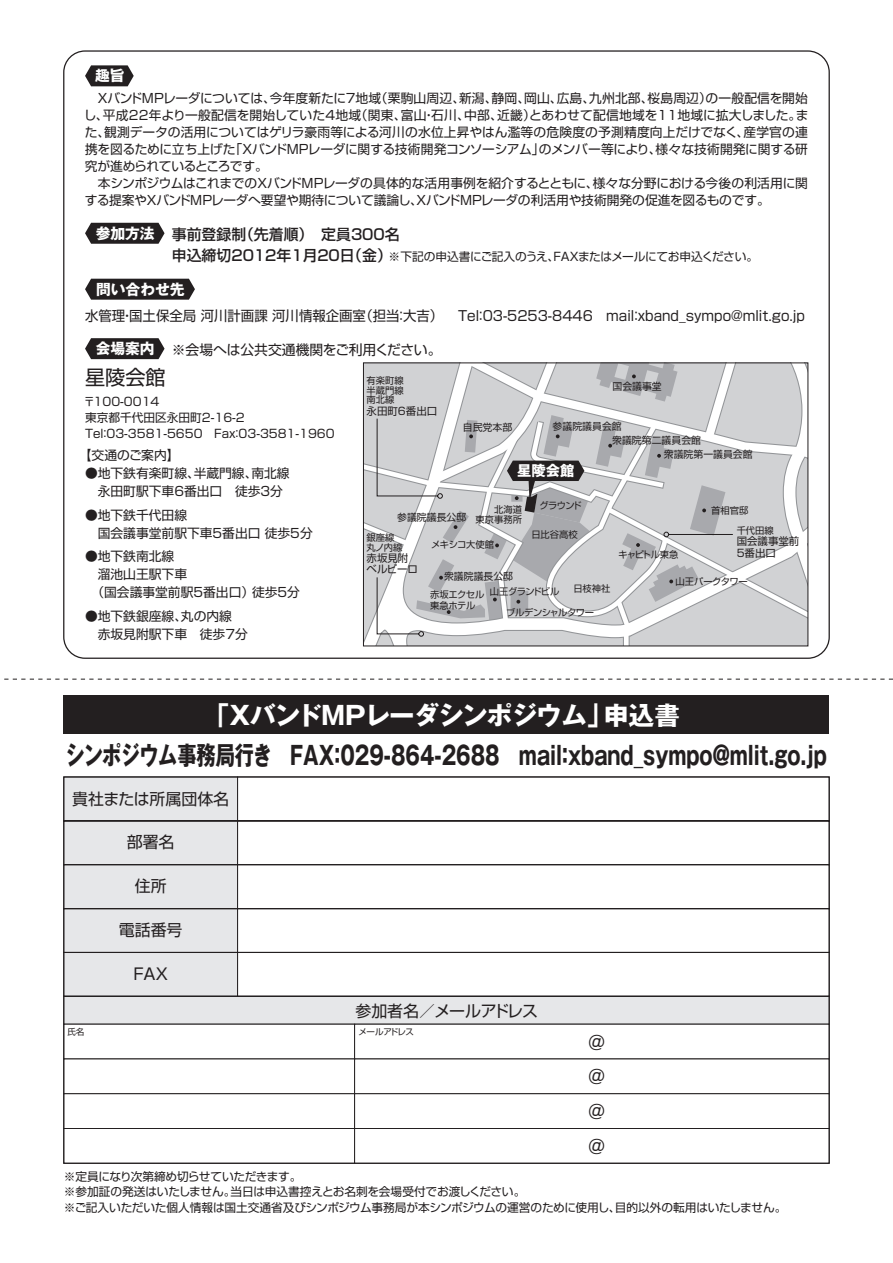
<style>
.page{position:relative;width:893px;height:1263px;background:#fff}
.page>*{position:absolute;margin:0;border:0;box-sizing:border-box;transform-origin:0 0}
.t1{font:25.5px "Gothic MB101 Pro Bold 90 pv RKSJ H";color:#231f20;scale:.75 1}
.t2{font:25.5px "Gothic MB101 Pro Bold 90 pv RKSJ H";letter-spacing:-.035em;color:#fff}
.t3{font:20.25px "Shin Go Pro Regular 90 pv RKSJ H";color:#231f20}
.t4{font:19.2px/34.8px "Shin Go Pro Regular 90 pv RKSJ H";color:#231f20;text-align:justify}
.t5{font:15.9px "Shin Go Pro Regular 90 pv RKSJ H";color:#231f20}
.t6{font:15.9px "Shin Go Pro Regular 90 pv RKSJ H";letter-spacing:-.02em;color:#231f20}
.t7{font:14.85px "Shin Go Pro Medium 90 pv RKSJ H";color:#231f20}
.t8{font:14.7px "Gothic MB101 Pro Bold 90 pv RKSJ H";color:#fff}
.t9{font:14.4px "Gothic MB101 Pro Bold 90 pv RKSJ H";color:#fff}
.t10{font:13.8px "Shin Go Pro Regular 90 pv RKSJ H";color:#231f20}
.t11{font:12.75px/18.1px "Shin Go Pro Regular 90 pv RKSJ H";color:#231f20}
.t12{font:12.75px/17px "Shin Go Pro Regular 90 pv RKSJ H";letter-spacing:-.02em;color:#231f20}
.t13{font:12.75px/17px "Shin Go Pro Regular 90 pv RKSJ H";letter-spacing:-.025em;color:#231f20}
.t14{font:12.75px "Shin Go Pro Regular 90 pv RKSJ H";letter-spacing:-.03em;color:#231f20}
.t15{font:12.75px "Shin Go Pro Regular 90 pv RKSJ H";letter-spacing:.02em;color:#231f20}
.t16{font:11.7px/15.9px "Shin Go Pro Regular 90 pv RKSJ H";letter-spacing:-.01em;color:#231f20}
.t17{font:11.7px "Shin Go Pro Regular 90 pv RKSJ H";letter-spacing:-.03em;color:#231f20}
.t18{font:10.5px/11.6px "Shin Go Pro Regular 90 pv RKSJ H";color:#231f20}
.t19{font:9.9px/14.5px "Shin Go Pro Regular 90 pv RKSJ H";color:#231f20}
.t20{font:9.3px/9.9px "Shin Go Pro Regular 90 pv RKSJ H";letter-spacing:-.015em;color:#231f20}
.t21{font:9.3px "Shin Go Pro Regular 90 pv RKSJ H";letter-spacing:-.035em;color:#231f20}
.t22{font:9.3px "Shin Go Pro Regular 90 pv RKSJ H";letter-spacing:-.05em;color:#231f20}
.t23{font:9.3px "Shin Go Pro Regular 90 pv RKSJ H";letter-spacing:-.055em;color:#231f20}
.t24{font:9.3px "Shin Go Pro Regular 90 pv RKSJ H";letter-spacing:-.08em;color:#231f20}
.t25{font:8.55px "Shin Go Pro Regular 90 pv RKSJ H";letter-spacing:-.065em;color:#231f20}
.s1{font-family:"Shin Go Pro Regular 90 pv RKSJ H";font-size:11.7px}
</style>
<div class="page">
<div style="left:64px;top:696px;width:765px;height:38px;background:#231f20"></div>
<svg style="left:85px;top:65px;width:49px;height:21px"></svg>
<svg style="left:85px;top:279px;width:110px;height:21px;background:#322e2f"></svg>
<svg style="left:85px;top:338px;width:80px;height:21px;background:#363233"></svg>
<svg style="left:365px;top:365px;width:441px;height:279px"></svg>
<svg style="left:85px;top:223px;width:80px;height:21px;background:#373334"></svg>
<svg style="left:4px;top:679px;width:889px;height:1px"></svg>
<svg style="left:63px;top:776px;width:767px;height:88px"></svg>
<svg style="left:63px;top:864px;width:767px;height:132px"></svg>
<div style="left:64px;top:996px;width:765px;height:28px;background:#e6e7e9"></div>
<div style="left:64px;top:1024px;width:291px;height:35px;background:#fff;border:1px solid #231f20"></div>
<div style="left:354px;top:1024px;width:475px;height:35px;background:#fff;border:1px solid #231f20"></div>
<div style="left:64px;top:1093px;width:291px;height:36px;background:#fff;border:1px solid #231f20"></div>
<div style="left:354px;top:1093px;width:475px;height:36px;background:#fff;border:1px solid #231f20"></div>
<div style="left:64px;top:1128px;width:291px;height:35px;background:#fff;border:1px solid #231f20"></div>
<div style="left:354px;top:1128px;width:475px;height:35px;background:#fff;border:1px solid #231f20"></div>
<div style="left:63px;top:996px;width:767px;height:168px;border:1px solid #231f20"></div>
<p class="t8" style="left:95px;top:64px;width:31px">趣旨</p>
<p class="t14" style="left:85px;top:88px;width:192px">　XバンドMPレーダについては、</p>
<p class="t11" style="left:375px;top:88px;width:92px">（栗駒山周辺、</p>
<p class="t11" style="left:648px;top:88px;width:66px">桜島周辺）</p>
<p class="t11" style="left:706px;top:88px;width:104px">の一般配信を開始</p>
<p class="t11" style="left:270px;top:88px;width:113px">今年度新たに7地域</p>
<p class="t11" style="left:492px;top:88px;width:40px">静岡、</p>
<p class="t11" style="left:557px;top:88px;width:40px">広島、</p>
<p class="t11" style="left:459px;top:88px;width:40px">新潟、</p>
<p class="t11" style="left:524px;top:88px;width:40px">岡山、</p>
<p class="t11" style="left:589px;top:88px;width:66px">九州北部、</p>
<p class="t11" style="left:355px;top:105px;width:53px">（関東、</p>
<p class="t11" style="left:497px;top:105px;width:40px">近畿）</p>
<p class="t15" style="left:103px;top:105px;width:260px">平成22年より一般配信を開始していた4地域</p>
<p class="t11" style="left:401px;top:105px;width:71px">富山石川、</p>
<p class="t11" style="left:529px;top:105px;width:281px">とあわせて配信地域を11地域に拡大しましたま。</p>
<p class="t11" style="left:464px;top:105px;width:40px">中部、</p>
<p class="t11" style="left:104px;top:105px;width:705px;line-height:17px;text-indent:-21px">し、<br>観測データの活用についてはゲリラ豪雨等による河川の水位上昇やはん濫等の危険度の予測精度向上だけでなく産学官の連</p>
<p class="t11" style="left:737px;top:122px;width:14px">、</p>
<p class="t11" style="left:423px;top:105px;width:14px">・</p>
<p class="t11" style="left:85px;top:122px;width:27px">た、</p>
<p class="t14" style="left:230px;top:139px;width:317px">「XバンドMPレーダに関する技術開発コンソーシアム」</p>
<p class="t13" style="left:85px;top:139px;width:184px">携を図るために立ち上げた<br>究が進められているところです。</p>
<p class="t14" style="left:539px;top:139px;width:124px">のメンバー等により、</p>
<p class="t11" style="left:655px;top:139px;width:154px">様々な技術開発に関する研</p>
<p class="t12" style="left:417px;top:173px;width:355px;text-indent:-332px">　本シンポジウムはこれまでのXバンドMPレーダの具体的な活用事例を紹介するとともに、<br>XバンドMPレーダの利活用や技術開発の促進を図るものです。</p>
<p class="t11" style="left:593px;top:173px;width:217px">様々な分野における今後の利活用に関</p>
<p class="t13" style="left:85px;top:190px;width:339px">する提案やXバンドMPレーダへ要望や期待について議論し、</p>
<p class="t8" style="left:96px;top:221px;width:61px">参加方法</p>
<p class="t7" style="left:239px;top:222px;width:162px">（先着順）　定員300名</p>
<p class="t7" style="left:172px;top:222px;width:76px">事前登録制</p>
<p class="t7" style="left:172px;top:243px;width:230px">申込締切2012年1月20 （日金）<span class="s1">※</span></p>
<p class="t17" style="left:553px;top:247px;width:206px">FAXまたはメールにてお申込ください。</p>
<p class="t16" style="left:400px;top:247px;width:160px">下記の申込書にご記入のうえ、</p>
<p class="t8" style="left:96px;top:277px;width:90px">問い合わせ先</p>
<p class="t10" style="left:359px;top:304px;width:85px">（担当大吉）</p>
<p class="t10" style="left:85px;top:304px;width:282px">水管理国土保全局河川計画課河川情報企画室</p>
<p class="t10" style="left:474px;top:304px;width:332px">：03-5253-8446　mail xband_sympo@mlit.go j p.</p>
<p class="t10" style="left:458px;top:304px;width:23px">Tel</p>
<p class="t10" style="left:395px;top:304px;width:15px">：</p>
<p class="t10" style="left:629px;top:304px;width:15px">：</p>
<p class="t10" style="left:121px;top:304px;width:15px">・</p>
<p class="t8" style="left:96px;top:336px;width:61px">会場案内</p>
<h2 class="t3" style="left:85px;top:360px;width:82px">星陵会館</h2>
<p class="t16" style="left:83px;top:392px;width:77px">〒100-0014</p>
<p class="t16" style="left:85px;top:408px;width:161px">東京都千代田区永田町2-16-2</p>
<p class="t16" style="left:231px;top:424px;width:105px">：03-3581-1960</p>
<p class="t10" style="left:172px;top:338px;width:271px">※会場へは公共交通機関をご利用ください。</p>
<p class="t20" style="left:367px;top:374px;width:39px;text-align:justify">有楽町線半蔵門線南北線</p>
<p class="t18" style="left:367px;top:404px;width:72px">永田町6番出口</p>
<p class="t19" style="left:612px;top:378px;width:51px">国会議事堂</p>
<p class="t19" style="left:553px;top:418px;width:71px">参議院議員会館</p>
<p class="t19" style="left:463px;top:419px;width:51px">自民党本部</p>
<p class="t16" style="left:99px;top:424px;width:138px">：03-3581-5650　Fax</p>
<p class="t16" style="left:85px;top:424px;width:20px">Tel</p>
<p class="t11" style="left:79px;top:444px;width:103px">【交通のご案内【</p>
<p class="t19" style="left:664px;top:431px;width:90px;text-indent:-52px">衆議院第二議員会館<br>衆議院第一議員会館</p>
<p class="t9" style="left:517px;top:458px;width:59px">星陵会館</p>
<p class="t11" style="left:85px;top:463px;width:199px">●地下鉄有楽町線、<br>　永田町駅下車6番出口　徒歩3分</p>
<p class="t11" style="left:85px;top:504px;width:229px">●地下鉄千代田線<br>　国会議事堂前駅下車5番出口徒歩5分</p>
<p class="t11" style="left:85px;top:545px;width:104px">●地下鉄南北線　溜池山王駅下車</p>
<p class="t11" style="left:252px;top:582px;width:49px">徒歩5分</p>
<p class="t11" style="left:194px;top:463px;width:65px">半蔵門線、</p>
<p class="t11" style="left:251px;top:463px;width:40px">南北線</p>
<p class="t20" style="left:539px;top:500px;width:44px">グラウンド</p>
<p class="t20" style="left:475px;top:503px;width:48px;line-height:10.5px;text-align:right">北海道<br>東京事務所</p>
<p class="t20" style="left:711px;top:504px;width:39px">首相官邸</p>
<p class="t19" style="left:397px;top:509px;width:71px">参議院議長公邸</p>
<p class="t21" style="left:431px;top:537px;width:64px">メキシコ大使館</p>
<p class="t20" style="left:737px;top:525px;width:39px">千代田線</p>
<p class="t18" style="left:737px;top:534px;width:64px">国会議事堂前<br>5番出口</p>
<p class="t20" style="left:531px;top:529px;width:48px">日比谷高校</p>
<p class="t20" style="left:367px;top:531px;width:37px">銀座線丸ノ内線</p>
<p class="t18" style="left:367px;top:551px;width:53px">赤坂見附ベルビーロ</p>
<p class="t24" style="left:619px;top:547px;width:61px">キャピトル東急</p>
<p class="t21" style="left:676px;top:574px;width:74px">山王パークタワー</p>
<p class="t19" style="left:444px;top:568px;width:71px">衆議院議長公邸</p>
<p class="t23" style="left:490px;top:584px;width:71px">山王グランドビル</p>
<p class="t22" style="left:506px;top:604px;width:89px">ブルデンシャルタワー</p>
<p class="t20" style="left:573px;top:583px;width:39px">日枝神社</p>
<p class="t11" style="left:181px;top:579px;width:75px;line-height:23.4px;text-indent:-90px">（国会議事堂前駅5番出口）丸の内線</p>
<p class="t20" style="left:430px;top:588px;width:56px;line-height:11.1px">赤坂エクセル東急ホテル</p>
<p class="t11" style="left:85px;top:605px;width:164px">●地下鉄銀座線、<br>　赤坂見附駅下車　徒歩7分</p>
<h1 class="t2" style="left:204px;top:694px;width:410px">「XバンドMPレーダシンポジウム」</h1>
<h1 class="t1" style="left:328px;top:734px;width:667px">：029-864-2688　mail xband_sympo@mlit.go j p.</h1>
<h1 class="t2" style="left:603px;top:694px;width:78px">申込書</h1>
<h1 class="t1" style="left:66px;top:734px;width:360px">シンポジウム事務局行き　FAX</h1>
<h1 class="t1" style="left:556px;top:734px;width:27px">：</h1>
<p class="t5" style="left:72px;top:785px;width:159px">貴社または所属団体名</p>
<p class="t5" style="left:127px;top:829px;width:49px">部署名</p>
<p class="t5" style="left:135px;top:873px;width:33px">住所</p>
<p class="t5" style="left:119px;top:917px;width:65px">電話番号</p>
<p class="t5" style="left:134px;top:961px;width:36px">FAX</p>
<p class="t25" style="left:67px;top:1025px;width:19px">氏名</p>
<p class="t6" style="left:355px;top:997px;width:184px">参加者名／メールアドレス</p>
<p class="t25" style="left:359px;top:1025px;width:57px">メールアドレス</p>
<h3 class="t4" style="left:587px;top:1023px;width:21px">@ @ @ @</h3>
<p class="t16" style="left:231px;top:1167px;width:296px;text-indent:-167px">※定員になり次第締め切らせていただきます。<br>当日は申込書控えとお名刺を会場受付でお渡しください。</p>
<p class="t16" style="left:64px;top:1182px;width:724px">※参加証の発送はいたしません。<br>※ご記入いただいた個人情報は国土交通省及びシンポジウム事務局が本シンポジウムの運営のために使用し目的以外の転用はいたしません。</p>
<p class="t16" style="left:609px;top:1198px;width:13px">、</p>
</div>
